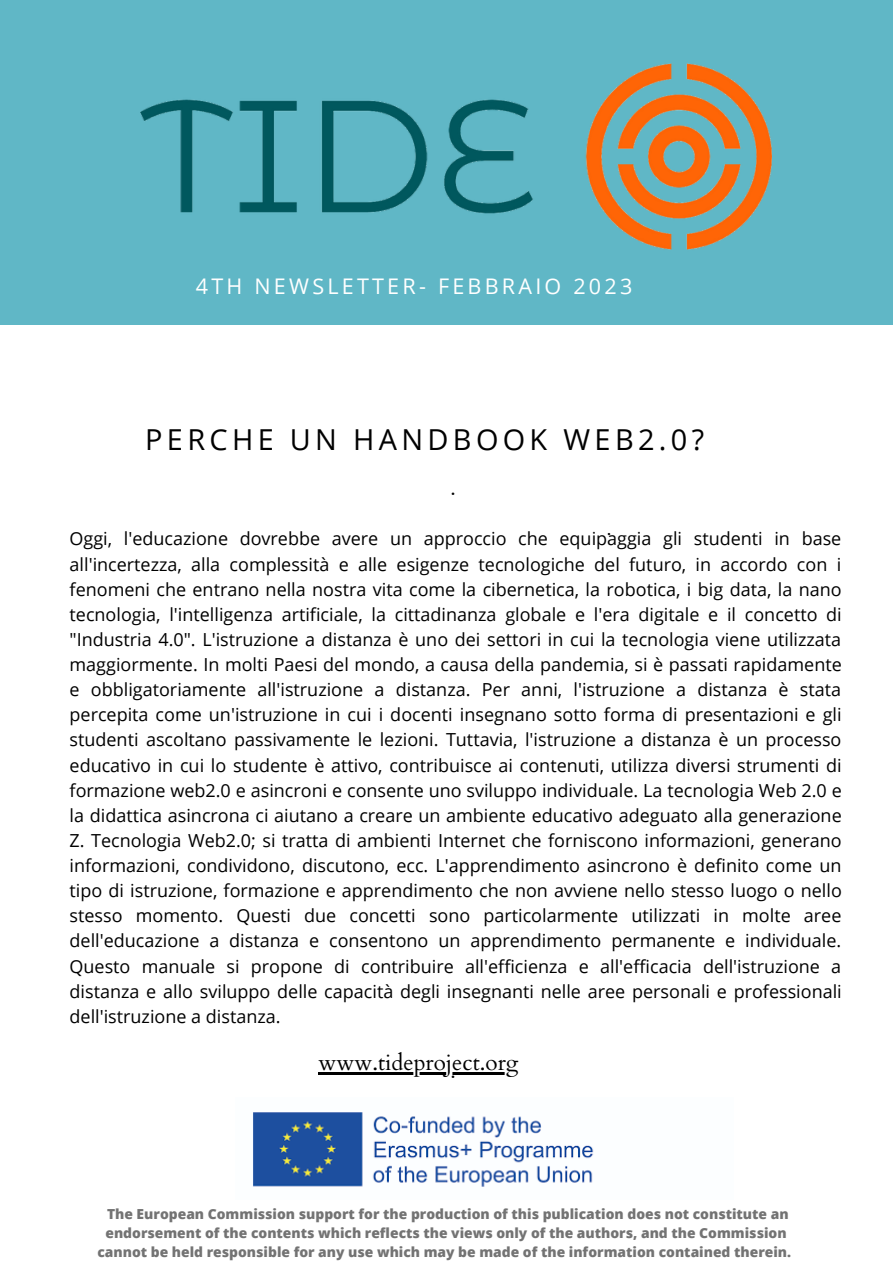
<style>
.page{position:relative;width:893px;height:1264px;background:#fff}
.page>*{position:absolute;margin:0;border:0;box-sizing:border-box;transform-origin:0 0}
.t1{font:28.8px "Open Sans";letter-spacing:.15em;color:#000}
.t2{font:22.5px "Cardo";color:#000}
.t3{font:21.6px "Open Sans";letter-spacing:.15em;color:#fff}
.t4{font:19.8px "Lato";color:#000}
.t5{font:18px/25px "Open Sans";color:#000;text-align:justify}
.t6{font:16.5px "Now";color:#000}
.t7{font:800 13.8px/19px "Open Sans";color:#737373;text-align:center}
</style>
<div class="page">
<div style="left:0;top:33px;width:892px;height:292px;background:#60b7c6"></div>
<div style="left:0;top:0;width:892px;height:46px;background:#60b7c6"></div>
<img style="left:140px;top:63px;width:631px;height:187px">
<img style="left:253px;top:1112px;width:341px;height:75px">
<hr style="left:318px;top:1072px;width:200px;height:2px;background:#000">
<p class="t3" style="left:196px;top:271px;width:438px">4TH NEWSLETTER- FEBBRAIO 2023</p>
<h1 class="t1" style="left:145px;top:419px;width:560px">PERCHE UN HANDBOOK WEB2.0?</h1>
<p class="t4" style="left:451px;top:475px;width:6px">.</p>
<p class="t5" style="left:70px;top:526px;width:773px">Oggi, l'educazione dovrebbe avere un approccio che equipaggia gli studenti in base all'incertezza, alla complessità e alle esigenze tecnologiche del futuro, in accordo con i fenomeni che entrano nella nostra vita come la cibernetica, la robotica, i big data, la nano tecnologia, l'intelligenza artificiale, la cittadinanza globale e l'era digitale e il concetto di "Industria 4.0". L'istruzione a distanza è uno dei settori in cui la tecnologia viene utilizzata maggiormente. In molti Paesi del mondo, a causa della pandemia, si è passati rapidamente e obbligatoriamente all'istruzione a distanza. Per anni, l'istruzione a distanza è stata percepita come un'istruzione in cui i docenti insegnano sotto forma di presentazioni e gli studenti ascoltano passivamente le lezioni. Tuttavia, l'istruzione a distanza è un processo educativo in cui lo studente è attivo, contribuisce ai contenuti, utilizza diversi strumenti di formazione web2.0 e asincroni e consente uno sviluppo individuale. La tecnologia Web 2.0 e la didattica asincrona ci aiutano a creare un ambiente educativo adeguato alla generazione Z. Tecnologia Web2.0; si tratta di ambienti Internet che forniscono informazioni, generano informazioni, condividono, discutono, ecc. L'apprendimento asincrono è definito come un tipo di istruzione, formazione e apprendimento che non avviene nello stesso luogo o nello stesso momento. Questi due concetti sono particolarmente utilizzati in molte aree dell'educazione a distanza e consentono un apprendimento permanente e individuale.<br>Questo manuale si propone di contribuire all'efficienza e all'efficacia dell'istruzione a distanza e allo sviluppo delle capacità degli insegnanti nelle aree personali e professionali dell'istruzione a distanza.</p>
<p class="t6" style="left:607px;top:519px;width:5px">.</p>
<p class="t2" style="left:318px;top:1047px;width:202px">www.tideproject.org</p>
<p class="t4" style="left:451px;top:1057px;width:6px">.</p>
<p class="t7" style="left:97px;top:1204px;width:695px">The European Commission support for the production of this publication does not constitute an endorsement of the contents which reflects the views only of the authors, and the Commission cannot be held responsible for any use which may be made of the information contained therein.</p>
</div>
